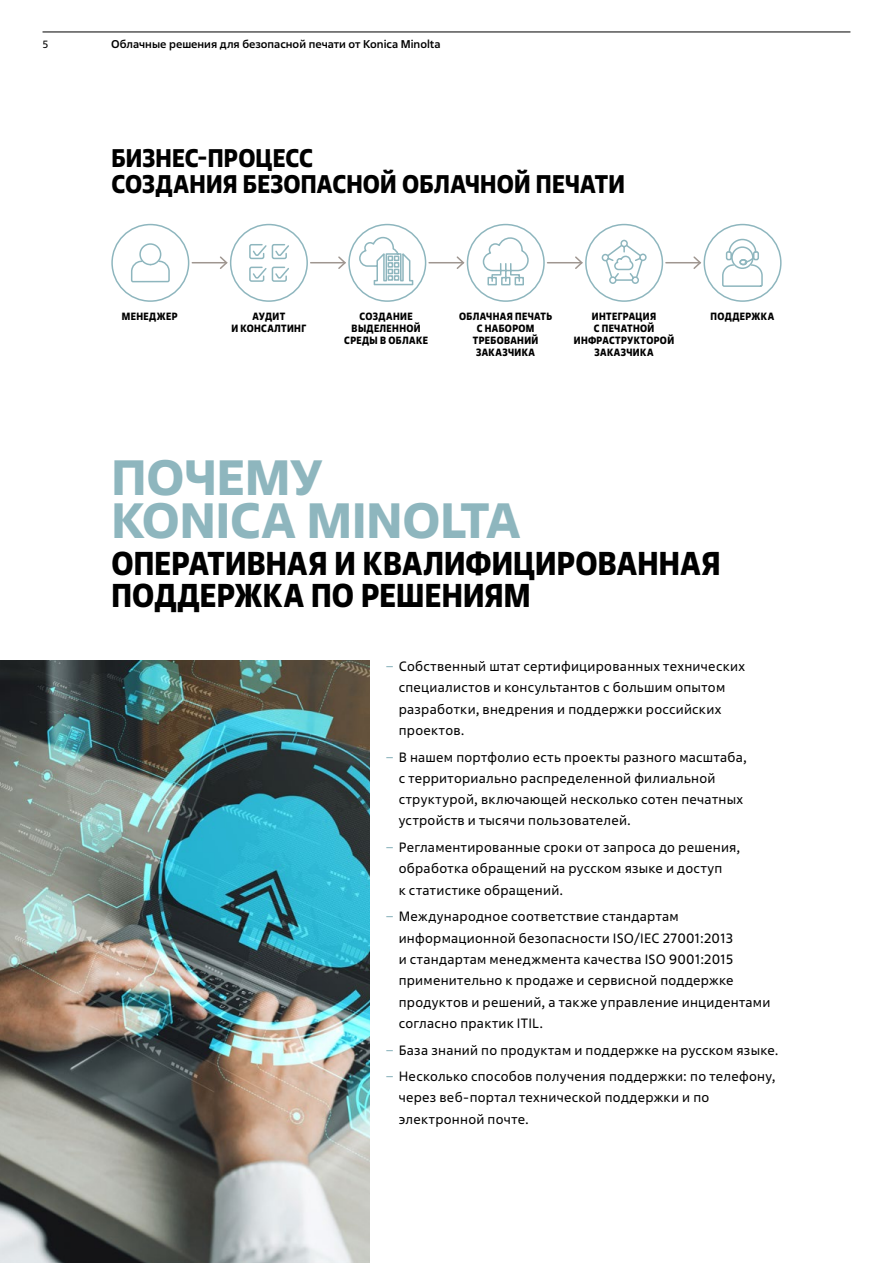
<style>
.page{position:relative;width:893px;height:1263px;background:#fff}
.page>*{position:absolute;margin:0;border:0;box-sizing:border-box;transform-origin:0 0}
.t1{font:700 49.5px/42.6px "Fact";color:#8eb6be}
.t2{font:700 condensed 33px/32px "Fact";letter-spacing:.01em;color:#000}
.t3{font:700 condensed 25.5px/25.5px "Fact";letter-spacing:.005em;color:#000}
.t4{font:13.5px/21.3px "Fact";letter-spacing:.02em;color:#000}
.t5{font:500 11.25px "Fact";color:#000}
.t6{font:700 condensed 10.5px/12px "Fact";letter-spacing:.035em;color:#000;text-align:center}
.t7{font:10.5px "Fact";color:#000}
.s1{color:#8eb6be}
</style>
<div class="page">
<div style="left:111px;top:224px;width:78px;height:78px;border:2px solid #8eb6be;border-radius:50%"></div>
<div style="left:230px;top:224px;width:78px;height:78px;border:2px solid #8eb6be;border-radius:50%"></div>
<div style="left:348px;top:224px;width:78px;height:78px;border:2px solid #8eb6be;border-radius:50%"></div>
<div style="left:467px;top:224px;width:78px;height:78px;border:2px solid #8eb6be;border-radius:50%"></div>
<div style="left:585px;top:224px;width:78px;height:78px;border:2px solid #8eb6be;border-radius:50%"></div>
<div style="left:703px;top:224px;width:79px;height:78px;border:2px solid #8eb6be;border-radius:50%"></div>
<hr style="left:192px;top:262px;width:35px;height:1px;background:#9f9690">
<svg style="left:218px;top:256px;width:10px;height:13px"></svg>
<hr style="left:311px;top:262px;width:34px;height:1px;background:#9f9690">
<svg style="left:337px;top:256px;width:9px;height:13px"></svg>
<hr style="left:429px;top:262px;width:34px;height:1px;background:#9f9690">
<svg style="left:455px;top:256px;width:10px;height:13px"></svg>
<hr style="left:547px;top:262px;width:35px;height:1px;background:#9f9690">
<svg style="left:574px;top:256px;width:9px;height:13px"></svg>
<hr style="left:666px;top:262px;width:34px;height:1px;background:#9f9690">
<svg style="left:692px;top:256px;width:9px;height:13px"></svg>
<div style="left:139px;top:243px;width:22px;height:22px;border:2px solid #8eb6be;border-radius:50%"></div>
<svg style="left:131px;top:260px;width:39px;height:23px"></svg>
<svg style="left:358px;top:236px;width:56px;height:50px"></svg>
<svg style="left:482px;top:237px;width:47px;height:49px"></svg>
<svg style="left:722px;top:238px;width:41px;height:49px"></svg>
<svg style="left:601px;top:239px;width:46px;height:45px"></svg>
<svg style="left:249px;top:244px;width:40px;height:38px"></svg>
<img style="left:0;top:660px;width:370px;height:603px">
<hr style="left:43px;top:32px;width:807px;height:1px;background:#000">
<p class="t7" style="left:43px;top:38px;width:7px">5</p>
<p class="t5" style="left:111px;top:37px;width:331px">Облачные решения для безопасной печати от Konica Minolta</p>
<h3 class="t3" style="left:111px;top:145px;width:515px">БИЗНЕС-ПРОЦЕСС<br>СОЗДАНИЯ БЕЗОПАСНОЙ ОБЛАЧНОЙ ПЕЧАТИ</h3>
<p class="t6" style="left:122px;top:310px;width:57px">МЕНЕДЖЕР</p>
<p class="t6" style="left:231px;top:310px;width:76px">АУДИТ<br>И КОНСАЛТИНГ</p>
<p class="t6" style="left:344px;top:310px;width:85px">СОЗДАНИЕ<br>ВЫДЕЛЕННОЙ<br>СРЕДЫ В ОБЛАКЕ</p>
<p class="t6" style="left:459px;top:310px;width:95px">ОБЛАЧНАЯ ПЕЧАТЬ<br>С НАБОРОМ<br>ТРЕБОВАНИЙ<br>ЗАКАЗЧИКА</p>
<p class="t6" style="left:574px;top:310px;width:102px">ИНТЕГРАЦИЯ<br>С ПЕЧАТНОЙ<br>ИНФРАСТРУКТОРОЙ<br>ЗАКАЗЧИКА</p>
<p class="t6" style="left:711px;top:310px;width:65px">ПОДДЕРЖКА</p>
<h1 class="t1" style="left:111px;top:456px;width:410px">ПОЧЕМУ<br>KONICA MINOLTA</h1>
<h2 class="t2" style="left:111px;top:547px;width:611px">ОПЕРАТИВНАЯ И КВАЛИФИЦИРОВАННАЯ<br>ПОДДЕРЖКА ПО РЕШЕНИЯМ</h2>
<p class="t4" style="left:399px;top:655px;width:348px;text-indent:-13px"><span class="s1">−</span> Собственный штат сертифицированных технических специалистов и консультантов с большим опытом разработки, внедрения и поддержки российских проектов.</p>
<p class="t4" style="left:399px;top:746px;width:350px;text-indent:-13px"><span class="s1">−</span> В нашем портфолио есть проекты разного масштаба, с территориально распределенной филиальной структурой, включающей несколько сотен печатных устройств и тысячи пользователей.</p>
<p class="t4" style="left:399px;top:836px;width:343px;text-indent:-13px"><span class="s1">−</span> Регламентированные сроки от запроса до решения, обработка обращений на русском языке и доступ<br>к статистике обращений.</p>
<p class="t4" style="left:399px;top:906px;width:373px;text-indent:-13px"><span class="s1">−</span> Международное соответствие стандартам информационной безопасности ISO/IEC 27001:2013<br>и стандартам менеджмента качества ISO 9001:2015 применительно к продаже и сервисной поддержке продуктов и решений, а также управление инцидентами согласно практик ITIL.</p>
<p class="t4" style="left:386px;top:1036px;width:394px;line-height:26.5px"><span class="s1">−</span> База знаний по продуктам и поддержке на русском языке. <span class="s1">−</span> Несколько способов получения поддержки: по телефону,</p>
<p class="t4" style="left:399px;top:1087px;width:312px">через веб-портал технической поддержки и по электронной почте.</p>
</div>
